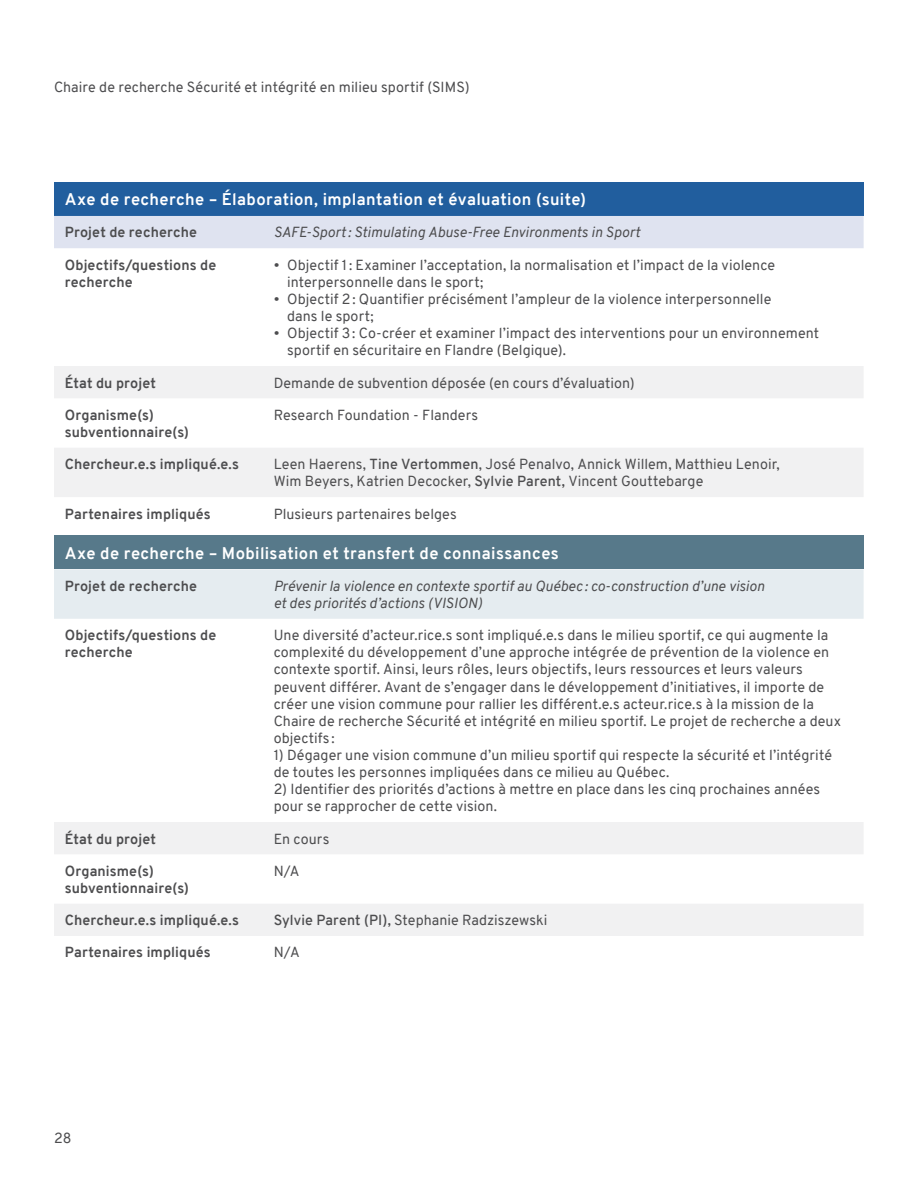
<style>
.page{position:relative;width:918px;height:1188px;background:#fff}
.page>*{position:absolute;margin:0;border:0;box-sizing:border-box;transform-origin:0 0}
.t1{font:700 16.5px "Overpass";letter-spacing:.025em;color:#fff}
.t2{font:14.25px/17.1px "Overpass";letter-spacing:.005em;color:#4d4d4f}
.t3{font:700 14.25px/17.1px "Overpass";letter-spacing:.01em;color:#4d4d4f}
.t4{font:italic 14.25px/17.1px "Overpass";letter-spacing:.005em;color:#4d4d4f}
.s1{font-weight:600}
</style>
<div class="page">
<div style="left:54px;top:182px;width:810px;height:34px;background:#215e9e"></div>
<div style="left:54px;top:216px;width:810px;height:32px;background:#dfe3f0"></div>
<svg style="left:54px;top:366px;width:809px;height:131px;fill:#f1f1f2"></svg>
<div style="left:54px;top:535px;width:810px;height:34px;background:#57798a"></div>
<div style="left:54px;top:569px;width:810px;height:50px;background:#e5ecf0"></div>
<svg style="left:54px;top:822px;width:809px;height:114px;fill:#f1f1f2"></svg>
<p class="t2" style="left:54px;top:78px;width:417px">Chaire de recherche Sécurité et intégrité en milieu sportif (SIMS)</p>
<p class="t1" style="left:65px;top:188px;width:523px">Axe de recherche – Élaboration, implantation et évaluation (suite)</p>
<p class="t3" style="left:65px;top:224px;width:134px">Projet de recherche</p>
<p class="t4" style="left:274px;top:224px;width:368px">SAFE-Sport: Stimulating Abuse-Free Environments in Sport</p>
<p class="t3" style="left:65px;top:256px;width:153px">Objectifs/questions de recherche</p>
<p class="t2" style="left:287px;top:256px;width:490px;text-indent:-13px">• Objectif 1: Examiner l’acceptation, la normalisation et l’impact de la violence interpersonnelle dans le sport;</p>
<p class="t2" style="left:287px;top:291px;width:486px;text-indent:-13px">• Objectif 2: Quantifier précisément l’ampleur de la violence interpersonnelle dans le sport;</p>
<p class="t2" style="left:287px;top:325px;width:533px;text-indent:-13px">• Objectif 3: Co-créer et examiner l’impact des interventions pour un environnement sportif en sécuritaire en Flandre (Belgique).</p>
<p class="t3" style="left:65px;top:374px;width:93px">État du projet</p>
<p class="t2" style="left:274px;top:374px;width:363px">Demande de subvention déposée (en cours d’évaluation)</p>
<p class="t3" style="left:65px;top:406px;width:126px">Organisme(s) subventionnaire(s)</p>
<p class="t2" style="left:274px;top:406px;width:206px">Research Foundation - Flanders</p>
<p class="t3" style="left:65px;top:456px;width:176px">Chercheur.e.s impliqué.e.s</p>
<p class="t2" style="left:274px;top:456px;width:508px">Leen Haerens, <span class="s1">Tine Vertommen</span>, José Penalvo, Annick Willem, Matthieu Lenoir,<br>Wim Beyers, Katrien Decocker, <span class="s1">Sylvie Parent,</span> Vincent Gouttebarge</p>
<p class="t3" style="left:65px;top:505px;width:148px">Partenaires impliqués</p>
<p class="t2" style="left:274px;top:505px;width:185px">Plusieurs partenaires belges</p>
<p class="t1" style="left:65px;top:541px;width:496px">Axe de recherche – Mobilisation et transfert de connaissances</p>
<p class="t3" style="left:65px;top:577px;width:134px">Projet de recherche</p>
<p class="t4" style="left:274px;top:577px;width:492px">Prévenir la violence en contexte sportif au Québec : co-construction d’une vision et des priorités d’actions (VISION)</p>
<p class="t3" style="left:65px;top:627px;width:153px">Objectifs/questions de recherche</p>
<p class="t2" style="left:274px;top:627px;width:569px">Une diversité d’acteur.rice.s sont impliqué.e.s dans le milieu sportif, ce qui augmente la complexité du développement d’une approche intégrée de prévention de la violence en contexte sportif. Ainsi, leurs rôles, leurs objectifs, leurs ressources et leurs valeurs peuvent différer. Avant de s’engager dans le développement d’initiatives, il importe de créer une vision commune pour rallier les différent.e.s acteur.rice.s à la mission de la Chaire de recherche Sécurité et intégrité en milieu sportif. Le projet de recherche a deux objectifs :</p>
<p class="t2" style="left:274px;top:747px;width:560px">1) Dégager une vision commune d’un milieu sportif qui respecte la sécurité et l’intégrité de toutes les personnes impliquées dans ce milieu au Québec.</p>
<p class="t2" style="left:274px;top:781px;width:548px">2) Identifier des priorités d’actions à mettre en place dans les cinq prochaines années pour se rapprocher de cette vision.</p>
<p class="t3" style="left:65px;top:830px;width:93px">État du projet</p>
<p class="t2" style="left:274px;top:830px;width:57px">En cours</p>
<p class="t3" style="left:65px;top:862px;width:126px">Organisme(s) subventionnaire(s)</p>
<p class="t2" style="left:274px;top:862px;width:27px">N/A</p>
<p class="t3" style="left:65px;top:912px;width:176px">Chercheur.e.s impliqué.e.s</p>
<p class="t2" style="left:274px;top:912px;width:275px"><span class="s1">Sylvie Parent (PI),</span> Stephanie Radziszewski</p>
<p class="t3" style="left:65px;top:944px;width:147px">Partenaires impliqués</p>
<p class="t2" style="left:274px;top:944px;width:27px">N/A</p>
<p class="t2" style="left:54px;top:1129px;width:19px">28</p>
</div>
